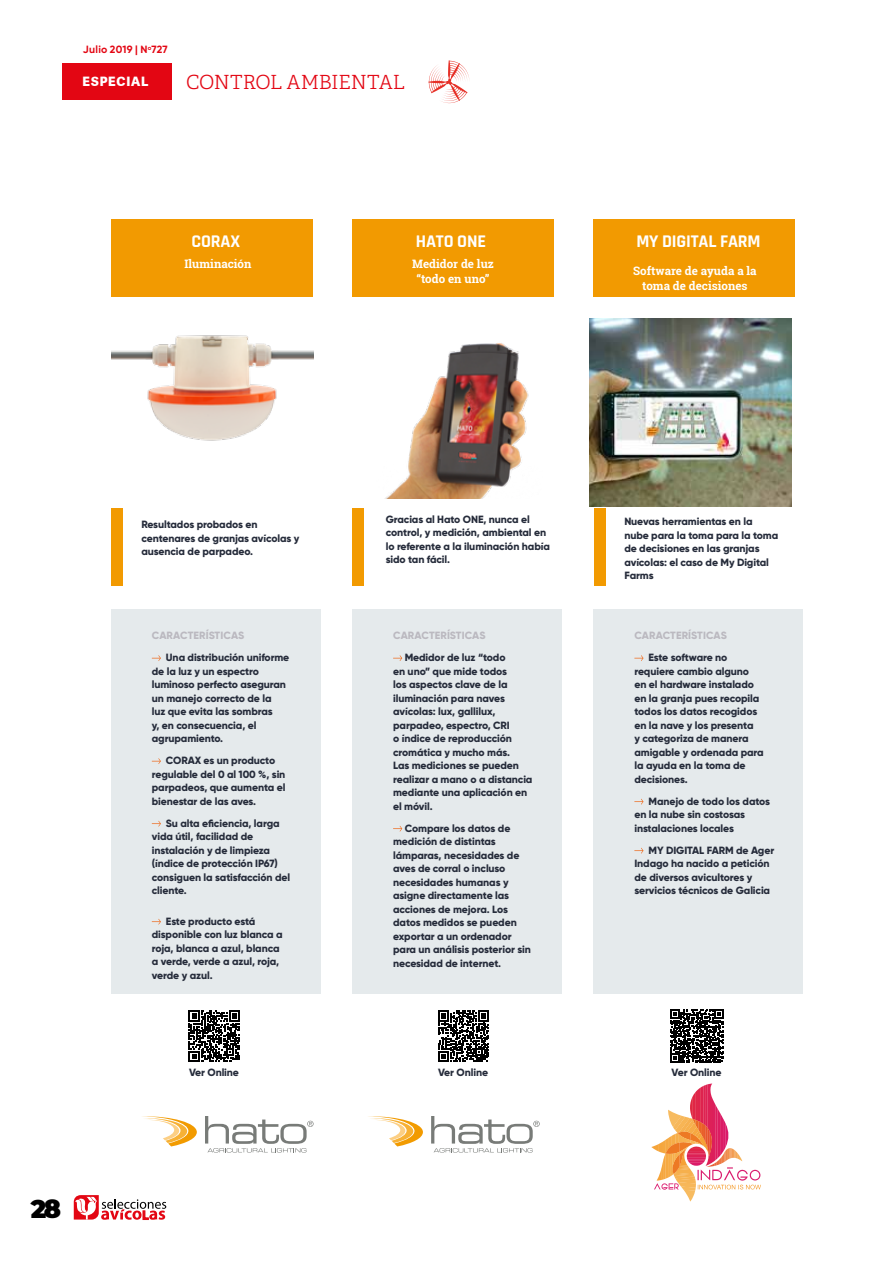
<style>
.page{position:relative;width:893px;height:1263px;background:#fff}
.page>*{position:absolute;margin:0;border:0;box-sizing:border-box;transform-origin:0 0}
.t1{font:900 25.5px "Montserrat";color:#000}
.t2{font:300 19.5px "Adelle";letter-spacing:-.01em;color:#e30613}
.t3{font:700 18px "Rajdhani";letter-spacing:-.01em;color:#fff}
.t4{font:800 12.75px "Adelle Sans";letter-spacing:.065em;color:#fff}
.t5{font:700 11.7px/15px "Roboto Slab";color:#fff;text-align:center}
.t6{font:800 10.5px/13.5px "Gilroy";letter-spacing:-.01em;color:#262c3b}
.t7{font:800 10.5px "Gilroy";letter-spacing:.005em;color:#bbb9c0}
.t8{font:700 10.5px "Gilroy";letter-spacing:.02em;color:#e30613}
</style>
<div class="page">
<div style="left:62px;top:64px;width:109px;height:36px;background:#e30613"></div>
<svg style="left:428px;top:60px;width:41px;height:43px"></svg>
<svg style="left:74px;top:1195px;width:92px;height:25px"></svg>
<div style="left:111px;top:219px;width:201px;height:78px;background:#f29a01"></div>
<div style="left:111px;top:609px;width:210px;height:384px;background:#e5eaec"></div>
<svg style="left:152px;top:655px;width:9px;height:6px"></svg>
<svg style="left:152px;top:758px;width:9px;height:6px"></svg>
<svg style="left:152px;top:821px;width:9px;height:6px"></svg>
<svg style="left:152px;top:919px;width:9px;height:6px"></svg>
<div style="left:111px;top:508px;width:12px;height:77px;background:#f29a01"></div>
<img style="left:111px;top:335px;width:203px;height:106px">
<svg style="left:189px;top:1010px;width:51px;height:52px"></svg>
<div style="left:352px;top:219px;width:202px;height:78px;background:#f29a01"></div>
<div style="left:352px;top:609px;width:210px;height:384px;background:#e5eaec"></div>
<svg style="left:393px;top:655px;width:9px;height:6px"></svg>
<svg style="left:393px;top:826px;width:9px;height:6px"></svg>
<div style="left:352px;top:508px;width:12px;height:77px;background:#f29a01"></div>
<img style="left:385px;top:343px;width:144px;height:156px">
<svg style="left:438px;top:1010px;width:51px;height:52px"></svg>
<div style="left:594px;top:219px;width:201px;height:78px;background:#f29a01"></div>
<div style="left:594px;top:609px;width:209px;height:384px;background:#e5eaec"></div>
<svg style="left:634px;top:655px;width:10px;height:6px"></svg>
<svg style="left:634px;top:799px;width:10px;height:6px"></svg>
<svg style="left:634px;top:848px;width:10px;height:6px"></svg>
<div style="left:594px;top:508px;width:12px;height:77px;background:#f29a01"></div>
<img style="left:589px;top:318px;width:203px;height:188px">
<svg style="left:670px;top:1009px;width:54px;height:54px"></svg>
<svg style="left:142px;top:1116px;width:55px;height:30px"></svg>
<svg style="left:205px;top:1116px;width:109px;height:36px"></svg>
<svg style="left:368px;top:1116px;width:55px;height:30px"></svg>
<svg style="left:431px;top:1116px;width:109px;height:36px"></svg>
<svg style="left:651px;top:1083px;width:110px;height:118px"></svg>
<p class="t8" style="left:83px;top:43px;width:86px">Julio 2019 | N<sup>o</sup>727</p>
<p class="t4" style="left:83px;top:74px;width:68px">ESPECIAL</p>
<h2 class="t2" style="left:186px;top:70px;width:220px">CONTROL AMBIENTAL</h2>
<h3 class="t3" style="left:192px;top:230px;width:50px">CORAX</h3>
<p class="t5" style="left:184px;top:256px;width:69px">Iluminación</p>
<h3 class="t3" style="left:416px;top:230px;width:72px">HATO ONE</h3>
<p class="t5" style="left:412px;top:256px;width:83px">Medidor de luz “todo en uno”</p>
<p class="t5" style="left:633px;top:263px;width:125px">Software de ayuda a la toma de decisiones</p>
<h3 class="t3" style="left:636px;top:230px;width:126px">MY DIGITAL FARM</h3>
<h1 class="t1" style="left:31px;top:1189px;width:32px">28</h1>
<p class="t6" style="left:141px;top:517px;width:160px">Resultados probados en centenares de granjas avícolas y ausencia de parpadeo.</p>
<p class="t7" style="left:152px;top:629px;width:94px">CARACTERÍSTICAS</p>
<p class="t6" style="left:152px;top:651px;width:139px;text-indent:14px">Una distribución uniforme de la luz y un espectro luminoso perfecto aseguran un manejo correcto de la<br>luz que evita las sombras<br>y, en consecuencia, el agrupamiento.</p>
<p class="t6" style="left:152px;top:754px;width:135px;text-indent:14px">CORAX es un producto regulable del 0 al 100 %, sin parpadeos, que aumenta el bienestar de las aves.</p>
<p class="t6" style="left:152px;top:816px;width:140px;text-indent:14px">Su alta eficiencia, larga vida útil, facilidad de instalación y de limpieza (índice de protección IP67) consiguen la satisfacción del cliente.</p>
<p class="t6" style="left:152px;top:914px;width:132px;text-indent:14px">Este producto está disponible con luz blanca a roja, blanca a azul, blanca a verde, verde a azul, roja, verde y azul.</p>
<p class="t6" style="left:189px;top:1066px;width:52px">Ver Online</p>
<p class="t6" style="left:386px;top:512px;width:166px">Gracias al Hato ONE, nunca el control, y medición, ambiental en lo referente a la iluminación había sido tan fácil.</p>
<p class="t7" style="left:393px;top:629px;width:94px">CARACTERÍSTICAS</p>
<p class="t6" style="left:393px;top:651px;width:141px;text-indent:12px">Medidor de luz “todo<br>en uno” que mide todos<br>los aspectos clave de la iluminación para naves avícolas: lux, gallilux, parpadeo, espectro, CRI<br>o índice de reproducción cromática y mucho más.<br>Las mediciones se pueden realizar a mano o a distancia mediante una aplicación en el móvil.</p>
<p class="t6" style="left:393px;top:821px;width:139px;text-indent:12px">Compare los datos de medición de distintas lámparas, necesidades de aves de corral o incluso necesidades humanas y asigne directamente las acciones de mejora. Los datos medidos se pueden exportar a un ordenador para un análisis posterior sin necesidad de internet.</p>
<p class="t6" style="left:438px;top:1066px;width:52px">Ver Online</p>
<p class="t6" style="left:624px;top:514px;width:155px">Nuevas herramientas en la nube para la toma para la toma de decisiones en las granjas avícolas: el caso de My Digital<br>Farms</p>
<p class="t7" style="left:634px;top:629px;width:94px">CARACTERÍSTICAS</p>
<p class="t6" style="left:634px;top:651px;width:131px;text-indent:14px">Este software no requiere cambio alguno en el hardware instalado en la granja pues recopila todos los datos recogidos en la nave y los presenta<br>y categoriza de manera amigable y ordenada para la ayuda en la toma de decisiones.</p>
<p class="t6" style="left:634px;top:794px;width:137px;text-indent:14px">Manejo de todo los datos en la nube sin costosas instalaciones locales</p>
<p class="t6" style="left:634px;top:843px;width:141px;text-indent:14px">MY DIGITAL FARM de Ager<br>Indago ha nacido a petición de diversos avicultores y servicios técnicos de Galicia</p>
<p class="t6" style="left:672px;top:1066px;width:52px">Ver Online</p>
</div>
